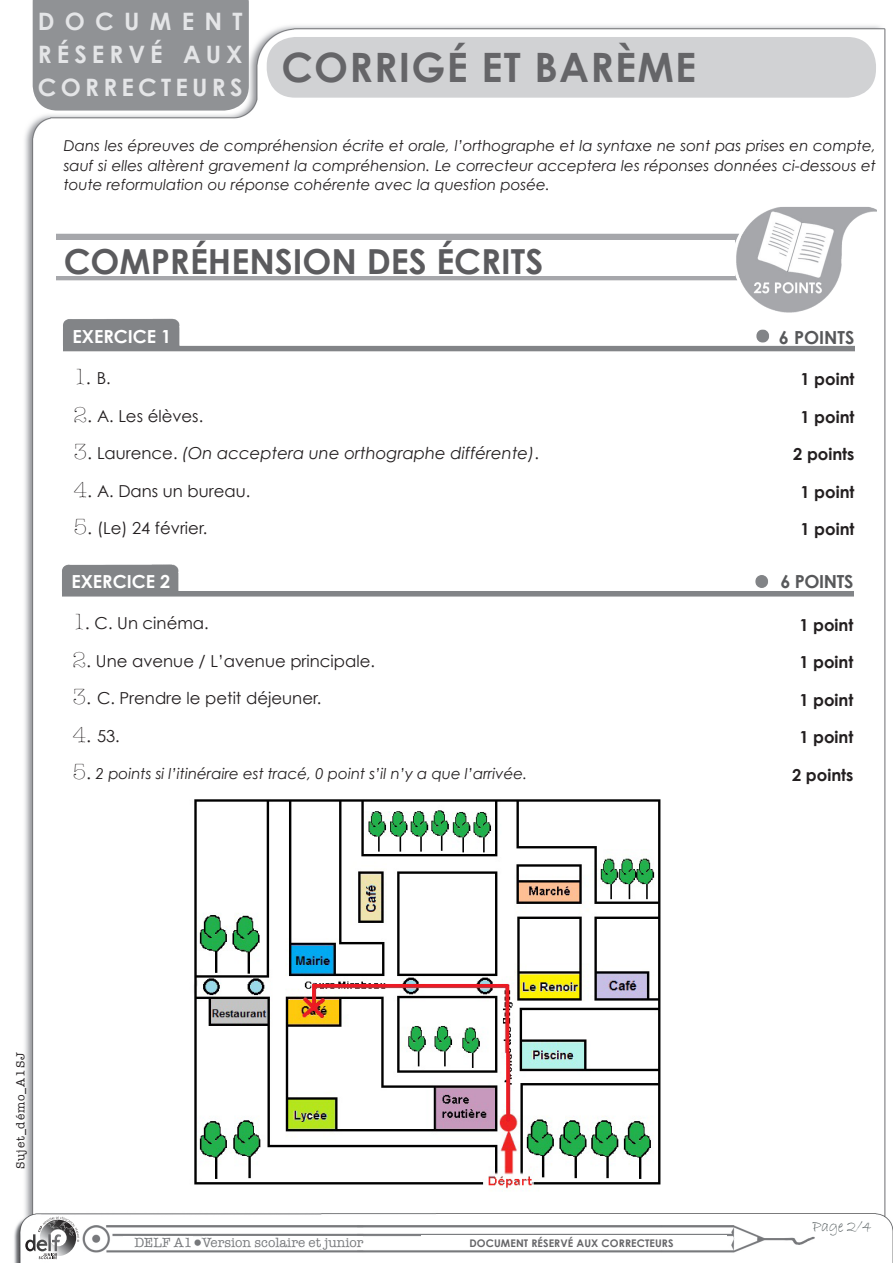
<style>
.page{position:relative;width:893px;height:1263px;background:#fff}
.page>*{position:absolute;margin:0;border:0;box-sizing:border-box;transform-origin:0 0}
.t1{font:700 40.5px "Century Gothic";letter-spacing:.03em;color:#656568}
.t2{font:700 34.5px "Century Gothic";color:#5b5b5e}
.t3{font:700 24px/33px "Century Gothic";color:#e4e5e7;text-align:justify}
.t4{font:300 22.5px "American Typewriter";color:#231f20}
.t5{font:700 18px "Century Gothic";color:#fff}
.t6{font:700 18px "Century Gothic";letter-spacing:-.01em;color:#57585a}
.t7{font:16.5px "Century Gothic";color:#231f20}
.t8{font:700 16.5px "Century Gothic";color:#231f20}
.t9{font:italic 16.5px "Century Gothic";color:#231f20}
.t10{font:16.5px "Bradley Hand ITC";color:#525a5c}
.t11{font:italic 15px/19.5px "Century Gothic";color:#231f20;text-align:justify}
.t12{font:13.5px "American Typewriter";color:#797b7e}
.t13{font:12px "American Typewriter";letter-spacing:.075em;color:#231f20}
.t14{font:700 10.5px "Century Gothic";letter-spacing:.01em;color:#656568}
.s1{font-family:"Century Gothic";font-weight:400;font-size:16.5px}
.s2{font-family:"American Typewriter";font-weight:300;font-size:22.5px}
.s3{font-family:"American Typewriter";font-weight:300;font-style:normal;font-size:22.5px}
.s4{font-style:normal}
</style>
<div class="page">
<img style="left:14px;top:0;width:879px;height:1263px">
<div style="left:421px;top:1235px;width:305px;height:14px;background:#fff"></div>
<div style="left:124px;top:1235px;width:69px;height:13px;background:#fff"></div>
<div style="left:202px;top:1236px;width:161px;height:13px;background:#fff"></div>
<div style="left:22px;top:1216px;width:58px;height:46px;background:#fff;border-radius:50%"></div>
<div style="left:33px;top:0;width:216px;height:111px;background:#909295"></div>
<svg style="left:25px;top:1217px;width:54px;height:42px"></svg>
<div style="left:267px;top:37px;width:609px;height:61px;background:#d1d2d4;border-radius:29px"></div>
<img style="left:55px;top:547px;width:819px;height:61px">
<img style="left:56px;top:199px;width:820px;height:133px">
<div style="left:48px;top:240px;width:687px;height:35px;background:#fff"></div>
<img style="left:56px;top:302px;width:819px;height:60px">
<img style="left:146px;top:792px;width:527px;height:401px">
<h3 class="t3" style="left:38px;top:5px;width:206px">D O C U M E N T R É S E R V É A U X C O R R E C T E U R S</h3>
<p class="t1" style="left:281px;top:42px;width:416px">CORRIGÉ ET BARÈME</p>
<p class="t11" style="left:64px;top:136px;width:814px">Dans les épreuves de compréhension écrite et orale, l’orthographe et la syntaxe ne sont pas prises en compte, sauf si elles altèrent gravement la compréhension. Le correcteur acceptera les réponses données ci-dessous et toute reformulation ou réponse cohérente avec la question posée.</p>
<p class="t2" style="left:64px;top:239px;width:481px">COMPRÉHENSION DES ÉCRITS</p>
<p class="t5" style="left:72px;top:325px;width:100px">EXERCICE 1</p>
<p class="t6" style="left:779px;top:326px;width:77px">6 POINTS</p>
<p class="t4" style="left:74px;top:360px;width:39px">1. <span class="s1">B.</span></p>
<p class="t7" style="left:74px;top:405px;width:131px"><span class="s2">2.</span> A. Les élèves.</p>
<p class="t9" style="left:74px;top:443px;width:467px"><span class="s3">3.</span> <span class="s4">Laurence.</span> (On acceptera une orthographe différente)<span class="s4">.</span></p>
<p class="t7" style="left:74px;top:480px;width:178px"><span class="s2">4.</span> A. Dans un bureau.</p>
<p class="t7" style="left:74px;top:518px;width:135px"><span class="s2">5.</span> (Le) 24 février.</p>
<p class="t8" style="left:800px;top:369px;width:56px">1 point</p>
<p class="t8" style="left:800px;top:406px;width:56px">1 point</p>
<p class="t8" style="left:793px;top:444px;width:63px">2 points</p>
<p class="t8" style="left:800px;top:481px;width:56px">1 point</p>
<p class="t8" style="left:800px;top:519px;width:56px">1 point</p>
<p class="t5" style="left:71px;top:570px;width:100px">EXERCICE 2</p>
<p class="t6" style="left:780px;top:570px;width:75px">6 POINTS</p>
<p class="t7" style="left:73px;top:613px;width:138px"><span class="s2">1.</span> C. Un cinéma.</p>
<p class="t7" style="left:73px;top:651px;width:304px"><span class="s2">2.</span> Une avenue / L’avenue principale.</p>
<p class="t7" style="left:73px;top:688px;width:250px"><span class="s2">3.</span> C. Prendre le petit déjeuner.</p>
<p class="t7" style="left:73px;top:726px;width:49px"><span class="s2">4.</span> 53.</p>
<p class="t11" style="left:73px;top:764px;width:456px"><span class="s3">5.</span> 2 points si l’itinéraire est tracé, 0 point s’il n’y a que l’arrivée.</p>
<p class="t8" style="left:799px;top:614px;width:56px">1 point</p>
<p class="t8" style="left:799px;top:652px;width:56px">1 point</p>
<p class="t8" style="left:799px;top:689px;width:56px">1 point</p>
<p class="t8" style="left:799px;top:727px;width:56px">1 point</p>
<p class="t8" style="left:792px;top:764px;width:63px">2 points</p>
<p class="t13" style="left:11px;top:1169px;width:119px;rotate:-90deg">Sujet_démo_A1SJ</p>
<p class="t12" style="left:134px;top:1232px;width:231px">DELF A1 Version scolaire et junior</p>
<p class="t14" style="left:469px;top:1236px;width:206px">DOCUMENT RÉSERVÉ AUX CORRECTEURS</p>
<p class="t10" style="left:812px;top:1216px;width:62px">Page 2/4</p>
</div>
